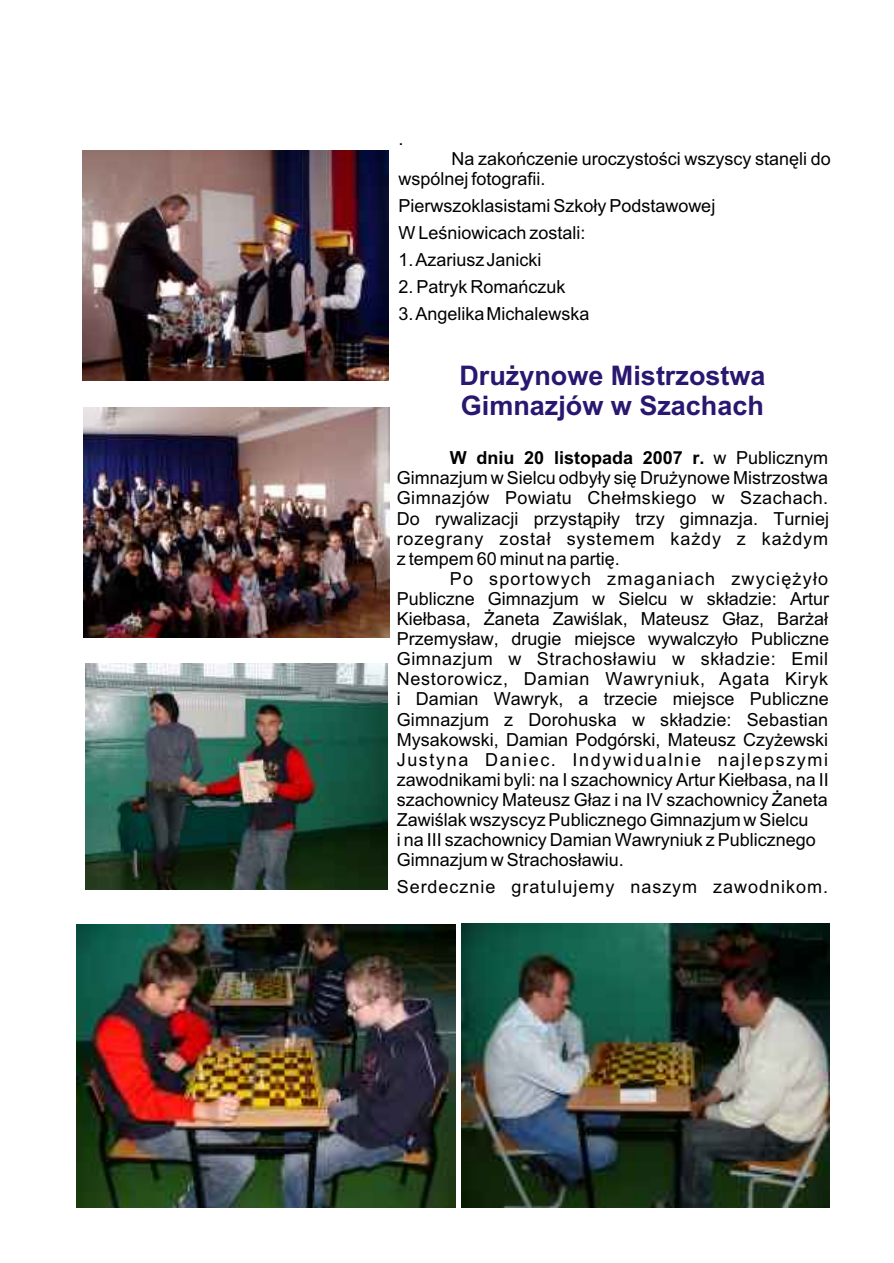
<style>
.page{position:relative;width:894px;height:1263px;background:#fff}
.page>*{position:absolute;margin:0;border:0;box-sizing:border-box;transform-origin:0 0}
.t1{font:700 27px/30.2px "Arial CE";color:#291770}
.t2{font:18px/20.1px "Arial CE";color:#000}
.t3{font:18px "Arial CE";letter-spacing:.055em;color:#000}
.s1{font-weight:700}
</style>
<div class="page">
<img style="left:76px;top:924px;width:380px;height:284px">
<img style="left:85px;top:663px;width:302px;height:227px">
<img style="left:82px;top:151px;width:306px;height:229px">
<img style="left:84px;top:408px;width:306px;height:229px">
<img style="left:461px;top:923px;width:369px;height:285px">
<p class="t2" style="left:398px;top:130px;width:7px">.</p>
<p class="t2" style="left:398px;top:150px;width:434px;text-indent:53px">Na zakoñczenie uroczystoœci wszyscy stanêli do wspólnej fotografii.</p>
<p class="t2" style="left:398px;top:194px;width:318px;line-height:27px">Pierwszoklasistami Szko³y Podstawowej<br>W Leœniowicach zostali:</p>
<p class="t2" style="left:398px;top:251px;width:144px">1. Azariusz Janicki</p>
<p class="t2" style="left:398px;top:278px;width:168px">2. Patryk Romañczuk</p>
<p class="t2" style="left:398px;top:305px;width:192px">3. Angelika Michalewska</p>
<h1 class="t1" style="left:459px;top:363px;width:308px">Dru¿ynowe Mistrzostwa<br>Gimnazjów w Szachach</h1>
<p class="t2" style="left:397px;top:449px;width:434px;text-align:justify;text-indent:53px"><span class="s1">W dniu 20 listopada 2007 r.</span> w Publicznym Gimnazjum w Sielcu odby³y siê Dru¿ynowe Mistrzostwa Gimnazjów Powiatu Che³mskiego w Szachach.<br>Do rywalizacji przyst¹pi³y trzy gimnazja. Turniej rozegrany zosta³ systemem ka¿dy z ka¿dym z tempem 60 minut na partiê.</p>
<p class="t2" style="left:397px;top:570px;width:434px;text-indent:53px">Po sportowych zmaganiach zwyciê¿y³o Publiczne Gimnazjum w Sielcu w sk³adzie: Artur Kie³basa, ¯aneta Zawiœlak, Mateusz G³az, Bar¿a³<br>Przemys³aw, drugie miejsce wywalczy³o Publiczne Gimnazjum w Strachos³awiu w sk³adzie: Emil Nestorowicz, Damian Wawryniuk, Agata Kiryk i Damian Wawryk, a trzecie miejsce Publiczne Gimnazjum z Dorohuska w sk³adzie: Sebastian Mysakowski, Damian Podgórski, Mateusz Czy¿ewski Justyna Daniec. Indywidualnie najlepszymi zawodnikami byli: na I szachownicy Artur Kie³basa, na II szachownicy Mateusz G³az i na IV szachownicy ¯aneta Zawiœlak wszyscyz Publicznego Gimnazjum w Sielcu<br>i na III szachownicy Damian Wawryniuk z Publicznego Gimnazjum w Strachos³awiu.</p>
<p class="t3" style="left:397px;top:880px;width:433px">Serdecznie gratulujemy naszym zawodnikom.</p>
</div>
